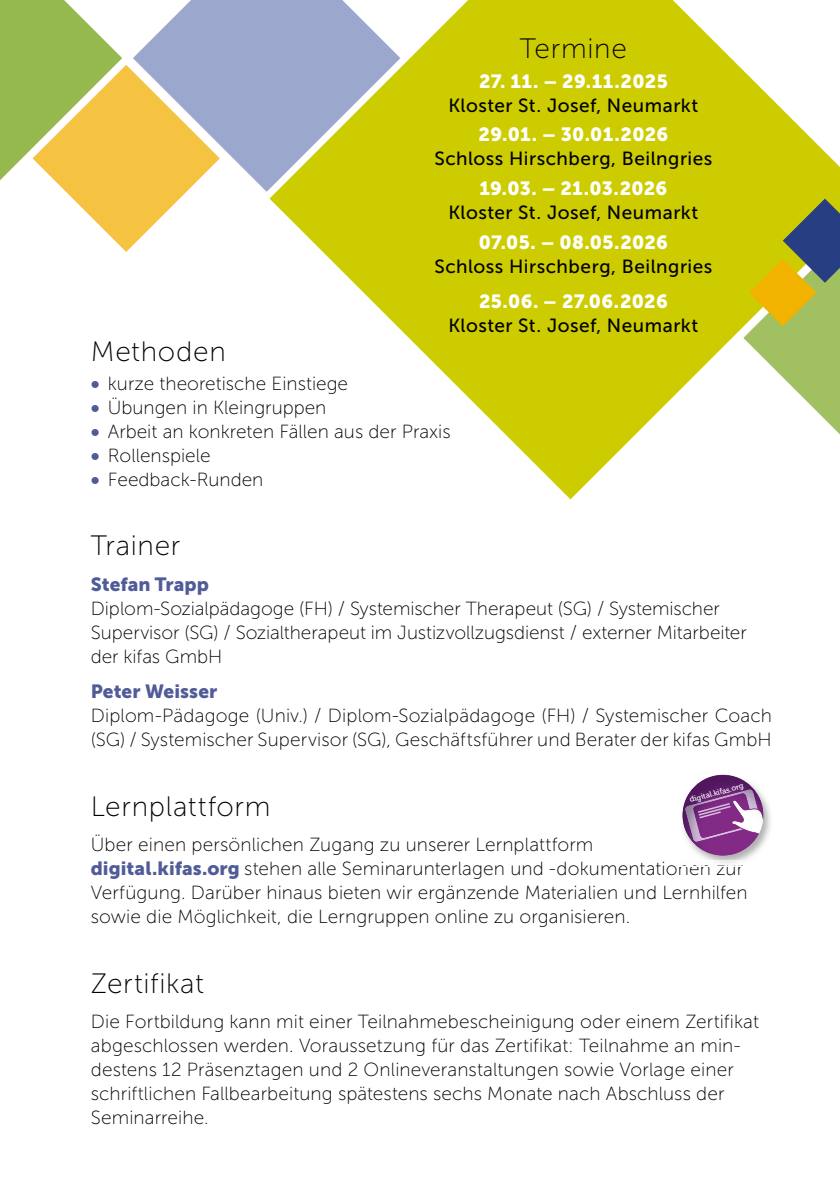
<style>
.page{position:relative;width:840px;height:1191px;background:#fff}
.page>*{position:absolute;margin:0;border:0;box-sizing:border-box;transform-origin:0 0}
.t1{font:28px "Museo Sans 100";letter-spacing:.025em;color:#000}
.t2{font:19px/24px "Museo Sans 100";letter-spacing:.005em;color:#000}
.t3{font:19px "Museo Sans 500";letter-spacing:.025em;color:#000}
.t4{font:19px "Museo Sans 900";letter-spacing:.015em;color:#fff}
.t5{font:19px "Museo Sans 900";letter-spacing:.005em;color:#505b98}
.t6{font:7.8px "Museo 500";color:#fff}
.s1{font-family:"Museo Sans 900";color:#505b98}
</style>
<div class="page">
<svg style="left:269px;top:0;width:570px;height:499px;fill:#cdcc00"></svg>
<svg style="left:220px;top:0;width:180px;height:192px;fill:#9ca7ce"></svg>
<svg style="left:0;top:0;width:220px;height:252px"></svg>
<svg style="left:683px;top:0;width:156px;height:156px"></svg>
<svg style="left:743px;top:199px;width:96px;height:235px"></svg>
<img style="left:700px;top:774px;width:71px;height:87px">
<img style="left:680px;top:865px;width:63px;height:1px">
<img style="left:682px;top:775px;width:81px;height:80px">
<img style="left:689px;top:782px;width:54px;height:7px">
<svg style="left:684px;top:789px;width:79px;height:55px"></svg>
<h1 class="t1" style="left:519px;top:33px;width:108px">Termine</h1>
<p class="t4" style="left:478px;top:70px;width:190px">27. 11. – 29.11.2025</p>
<p class="t3" style="left:448px;top:95px;width:251px">Kloster St. Josef, Neumarkt</p>
<p class="t4" style="left:478px;top:124px;width:191px">29.01. – 30.01.2026</p>
<p class="t3" style="left:434px;top:148px;width:279px">Schloss Hirschberg, Beilngries</p>
<p class="t4" style="left:479px;top:177px;width:189px">19.03. – 21.03.2026</p>
<p class="t3" style="left:448px;top:202px;width:251px">Kloster St. Josef, Neumarkt</p>
<p class="t4" style="left:478px;top:231px;width:191px">07.05. – 08.05.2026</p>
<p class="t3" style="left:434px;top:256px;width:279px">Schloss Hirschberg, Beilngries</p>
<p class="t4" style="left:479px;top:290px;width:190px">25.06. – 27.06.2026</p>
<p class="t3" style="left:448px;top:315px;width:251px">Kloster St. Josef, Neumarkt</p>
<h1 class="t1" style="left:91px;top:337px;width:136px">Methoden</h1>
<p class="t2" style="left:91px;top:371px;width:258px"><span class="s1">•</span> kurze theoretische Einstiege</p>
<p class="t2" style="left:91px;top:395px;width:237px"><span class="s1">•</span> Übungen in Kleingruppen</p>
<p class="t2" style="left:91px;top:419px;width:361px"><span class="s1">•</span> Arbeit an konkreten Fällen aus der Praxis</p>
<p class="t2" style="left:91px;top:443px;width:121px"><span class="s1">•</span> Rollenspiele</p>
<p class="t2" style="left:91px;top:467px;width:174px"><span class="s1">•</span> Feedback-Runden</p>
<h1 class="t1" style="left:91px;top:531px;width:91px">Trainer</h1>
<p class="t5" style="left:91px;top:573px;width:119px">Stefan Trapp</p>
<p class="t2" style="left:91px;top:596px;width:657px">Diplom-Sozialpädagoge (FH) / Systemischer Therapeut (SG) / Systemischer<br>Supervisor (SG) / Sozialtherapeut im Justizvollzugsdienst / externer Mitarbeiter der kifas GmbH</p>
<p class="t5" style="left:91px;top:680px;width:128px">Peter Weisser</p>
<p class="t2" style="left:91px;top:703px;width:682px">Diplom-Pädagoge (Univ.) / Diplom-Sozialpädagoge (FH) / Systemischer Coach (SG) / Systemischer Supervisor (SG), Geschäftsführer und Berater der kifas GmbH</p>
<p class="t6" style="left:688px;top:795px;width:57px;rotate:-15deg">digital.kifas.org</p>
<h1 class="t1" style="left:91px;top:791px;width:181px">Lernplattform</h1>
<p class="t2" style="left:91px;top:832px;width:658px">Über einen persönlichen Zugang zu unserer Lernplattform<br><span class="s1">digital.kifas.org</span> stehen alle Seminarunterlagen und -dokumentationen zur Verfügung. Darüber hinaus bieten wir ergänzende Materialien und Lernhilfen sowie die Möglichkeit, die Lerngruppen online zu organisieren.</p>
<h1 class="t1" style="left:91px;top:968px;width:114px">Zertifikat</h1>
<p class="t2" style="left:91px;top:1010px;width:669px">Die Fortbildung kann mit einer Teilnahmebescheinigung oder einem Zertifikat abgeschlossen werden. Voraussetzung für das Zertifikat: Teilnahme an min&shy;destens 12 Präsenztagen und 2 Onlineveranstaltungen sowie Vorlage einer schriftlichen Fallbearbeitung spätestens sechs Monate nach Abschluss der Seminarreihe.</p>
</div>
